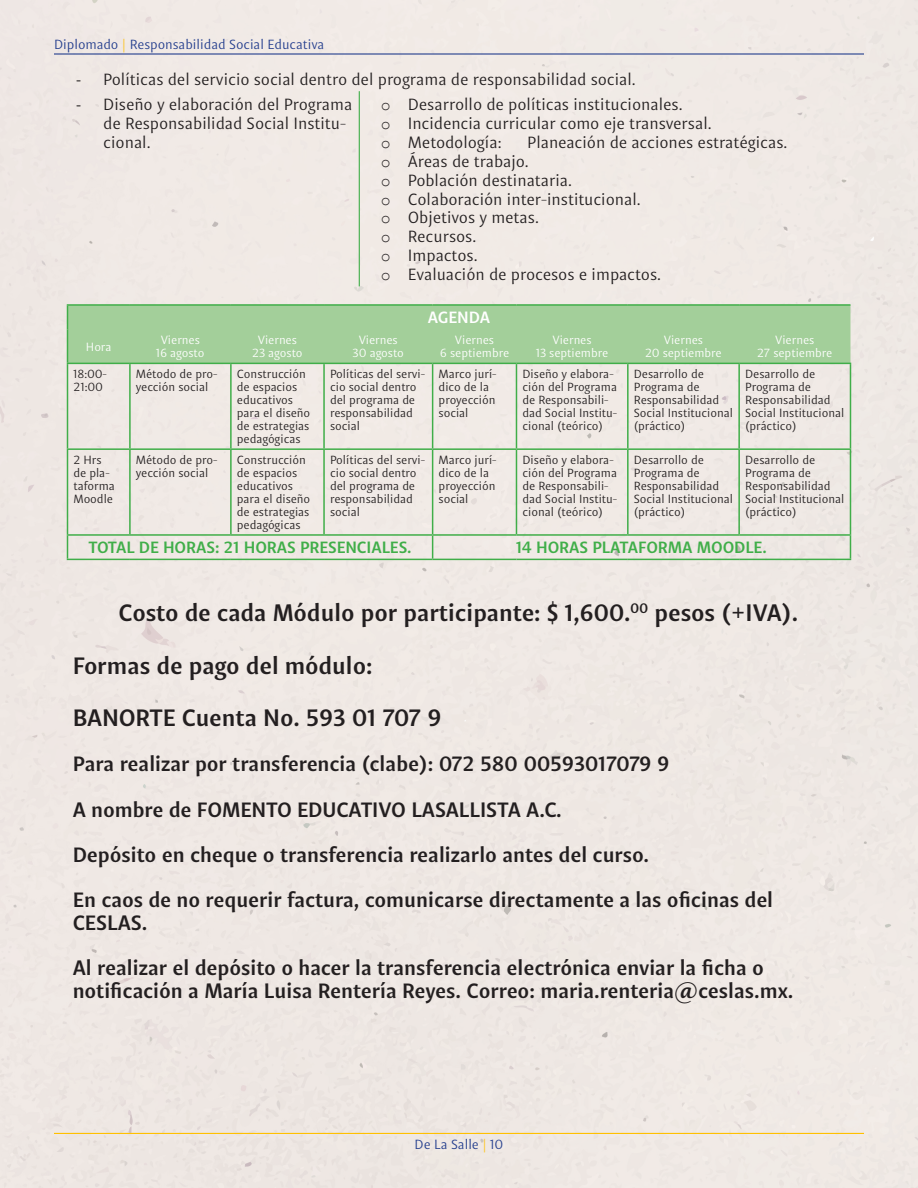
<style>
.page{position:relative;width:918px;height:1188px;background:#fff}
.page>*{position:absolute;margin:0;border:0;box-sizing:border-box;transform-origin:0 0}
.t1{font:700 24px "Indivisa Text Sans";letter-spacing:-.005em;color:#231f20}
.t2{font:700 21px/22.6px "Indivisa Text Sans";color:#231f20}
.t3{font:16.5px/18.9px "Indivisa Text Sans";letter-spacing:-.005em;color:#231f20}
.t4{font:700 16.5px "Indivisa Text Sans";letter-spacing:-.01em;color:#40ae49}
.t5{font:700 16.5px "Indivisa Text Sans";letter-spacing:-.015em;color:#fff}
.t6{font:13.5px "Indivisa Text Sans";color:#253f8e}
.t7{font:12px/12.9px "Indivisa Text Sans";letter-spacing:-.005em;color:#231f20}
.t8{font:12px "Indivisa Text Sans";letter-spacing:-.005em;color:#fff}
.s1{color:#ffc000}
.s2{font-family:"Calibri"}
.s3{font-family:"Courier New"}
</style>
<div class="page">
<hr style="left:54px;top:53px;width:810px;height:2px;background:#253f8e">
<hr style="left:54px;top:1133px;width:810px;height:1px;background:#ffc000">
<hr style="left:359px;top:91px;width:1px;height:195px;background:#40ae49">
<div style="left:68px;top:306px;width:782px;height:57px;background:#a3cf9a"></div>
<hr style="left:67px;top:304px;width:63px;height:2px;background:#40ae49">
<svg style="left:67px;top:306px;width:1px;height:23px"></svg>
<hr style="left:130px;top:304px;width:101px;height:2px;background:#40ae49">
<hr style="left:231px;top:304px;width:93px;height:2px;background:#40ae49">
<hr style="left:324px;top:304px;width:109px;height:2px;background:#40ae49">
<hr style="left:433px;top:304px;width:83px;height:2px;background:#40ae49">
<hr style="left:516px;top:304px;width:112px;height:2px;background:#40ae49">
<hr style="left:628px;top:304px;width:111px;height:2px;background:#40ae49">
<hr style="left:739px;top:304px;width:111px;height:2px;background:#40ae49">
<hr style="left:67px;top:329px;width:1px;height:34px;background:#40ae49">
<hr style="left:67px;top:363px;width:63px;height:1px;background:#40ae49">
<hr style="left:67px;top:364px;width:1px;height:84px;background:#40ae49">
<hr style="left:130px;top:363px;width:101px;height:1px;background:#40ae49">
<hr style="left:129px;top:364px;width:2px;height:84px;background:#40ae49">
<hr style="left:231px;top:363px;width:93px;height:1px;background:#40ae49">
<hr style="left:230px;top:364px;width:2px;height:84px;background:#40ae49">
<hr style="left:324px;top:363px;width:109px;height:1px;background:#40ae49">
<hr style="left:323px;top:364px;width:2px;height:84px;background:#40ae49">
<hr style="left:433px;top:363px;width:83px;height:1px;background:#40ae49">
<hr style="left:432px;top:364px;width:1px;height:84px;background:#40ae49">
<hr style="left:516px;top:363px;width:112px;height:1px;background:#40ae49">
<hr style="left:516px;top:364px;width:1px;height:84px;background:#40ae49">
<hr style="left:628px;top:363px;width:111px;height:1px;background:#40ae49">
<hr style="left:627px;top:364px;width:2px;height:84px;background:#40ae49">
<hr style="left:739px;top:363px;width:112px;height:1px;background:#40ae49">
<hr style="left:738px;top:364px;width:2px;height:84px;background:#40ae49">
<hr style="left:850px;top:364px;width:1px;height:84px;background:#40ae49">
<hr style="left:67px;top:448px;width:63px;height:2px;background:#40ae49">
<hr style="left:67px;top:450px;width:1px;height:84px;background:#40ae49">
<hr style="left:130px;top:448px;width:101px;height:2px;background:#40ae49">
<hr style="left:129px;top:450px;width:2px;height:84px;background:#40ae49">
<hr style="left:231px;top:448px;width:93px;height:2px;background:#40ae49">
<hr style="left:230px;top:450px;width:2px;height:84px;background:#40ae49">
<hr style="left:324px;top:448px;width:109px;height:2px;background:#40ae49">
<hr style="left:323px;top:450px;width:2px;height:84px;background:#40ae49">
<hr style="left:433px;top:448px;width:83px;height:2px;background:#40ae49">
<hr style="left:432px;top:450px;width:1px;height:84px;background:#40ae49">
<hr style="left:516px;top:448px;width:112px;height:2px;background:#40ae49">
<hr style="left:516px;top:450px;width:1px;height:84px;background:#40ae49">
<hr style="left:628px;top:448px;width:111px;height:2px;background:#40ae49">
<hr style="left:627px;top:450px;width:2px;height:84px;background:#40ae49">
<hr style="left:739px;top:448px;width:112px;height:2px;background:#40ae49">
<hr style="left:738px;top:450px;width:2px;height:84px;background:#40ae49">
<hr style="left:850px;top:450px;width:1px;height:84px;background:#40ae49">
<hr style="left:67px;top:534px;width:63px;height:2px;background:#40ae49">
<svg style="left:67px;top:536px;width:1px;height:23px"></svg>
<hr style="left:130px;top:534px;width:101px;height:2px;background:#40ae49">
<hr style="left:231px;top:534px;width:93px;height:2px;background:#40ae49">
<hr style="left:324px;top:534px;width:109px;height:2px;background:#40ae49">
<hr style="left:433px;top:534px;width:83px;height:2px;background:#40ae49">
<svg style="left:432px;top:536px;width:1px;height:23px"></svg>
<hr style="left:516px;top:534px;width:112px;height:2px;background:#40ae49">
<hr style="left:628px;top:534px;width:111px;height:2px;background:#40ae49">
<hr style="left:739px;top:534px;width:112px;height:2px;background:#40ae49">
<svg style="left:850px;top:536px;width:1px;height:23px"></svg>
<hr style="left:67px;top:559px;width:63px;height:1px;background:#40ae49">
<hr style="left:130px;top:559px;width:101px;height:1px;background:#40ae49">
<hr style="left:231px;top:559px;width:93px;height:1px;background:#40ae49">
<hr style="left:324px;top:559px;width:109px;height:1px;background:#40ae49">
<hr style="left:433px;top:559px;width:83px;height:1px;background:#40ae49">
<hr style="left:516px;top:559px;width:112px;height:1px;background:#40ae49">
<hr style="left:628px;top:559px;width:111px;height:1px;background:#40ae49">
<hr style="left:739px;top:559px;width:112px;height:1px;background:#40ae49">
<p class="t6" style="left:54px;top:34px;width:272px">Diplomado <span class="s1">|</span> Responsabilidad Social Educativa</p>
<p class="t3" style="left:76px;top:69px;width:561px"><span class="s2">-</span> Políticas del servicio social dentro del programa de responsabilidad social.</p>
<p class="t3" style="left:103px;top:93px;width:251px;text-indent:-27px"><span class="s2">-</span> Diseño y elaboración del Programa de Responsabilidad Social Institu&shy;cional.</p>
<p class="t3" style="left:381px;top:93px;width:303px"><span class="s3">o</span> Desarrollo de políticas institucionales.</p>
<p class="t3" style="left:381px;top:112px;width:332px"><span class="s3">o</span> Incidencia curricular como eje transversal.</p>
<p class="t3" style="left:381px;top:131px;width:122px"><span class="s3">o</span> Metodología:</p>
<p class="t3" style="left:527px;top:131px;width:262px">Planeación de acciones estratégicas.</p>
<p class="t3" style="left:381px;top:150px;width:149px"><span class="s3">o</span> Áreas de trabajo.</p>
<p class="t3" style="left:381px;top:169px;width:193px"><span class="s3">o</span> Población destinataria.</p>
<p class="t3" style="left:381px;top:188px;width:261px"><span class="s3">o</span> Colaboración inter-institucional.</p>
<p class="t3" style="left:381px;top:207px;width:160px"><span class="s3">o</span> Objetivos y metas.</p>
<p class="t3" style="left:381px;top:226px;width:97px"><span class="s3">o</span> Recursos.</p>
<p class="t3" style="left:381px;top:245px;width:98px"><span class="s3">o</span> Impactos.</p>
<p class="t3" style="left:381px;top:264px;width:282px"><span class="s3">o</span> Evaluación de procesos e impactos.</p>
<p class="t5" style="left:428px;top:304px;width:64px">AGENDA</p>
<p class="t8" style="left:86px;top:337px;width:27px">Hora</p>
<p class="t8" style="left:161px;top:331px;width:41px">Viernes</p>
<p class="t8" style="left:156px;top:344px;width:50px">16 agosto</p>
<p class="t8" style="left:258px;top:331px;width:41px">Viernes</p>
<p class="t8" style="left:252px;top:344px;width:52px">23 agosto</p>
<p class="t8" style="left:359px;top:331px;width:41px">Viernes</p>
<p class="t8" style="left:353px;top:344px;width:53px">30 agosto</p>
<p class="t8" style="left:455px;top:331px;width:41px">Viernes</p>
<p class="t8" style="left:440px;top:344px;width:71px">6 septiembre</p>
<p class="t8" style="left:553px;top:331px;width:41px">Viernes</p>
<p class="t8" style="left:536px;top:344px;width:74px">13 septiembre</p>
<p class="t8" style="left:664px;top:331px;width:41px">Viernes</p>
<p class="t8" style="left:645px;top:344px;width:78px">20 septiembre</p>
<p class="t8" style="left:775px;top:331px;width:41px">Viernes</p>
<p class="t8" style="left:757px;top:344px;width:77px">27 septiembre</p>
<p class="t7" style="left:74px;top:367px;width:35px">18:00-<br>21:00</p>
<p class="t7" style="left:136px;top:367px;width:83px">Método de pro&shy;yección social</p>
<p class="t7" style="left:237px;top:367px;width:75px">Construcción de espacios educativos para el diseño de estrategias pedagógicas</p>
<p class="t7" style="left:330px;top:367px;width:97px">Políticas del servi&shy;cio social dentro del programa de responsabilidad social</p>
<p class="t7" style="left:439px;top:367px;width:60px">Marco jurí&shy;dico de la proyección social</p>
<p class="t7" style="left:522px;top:367px;width:96px">Diseño y elabora&shy;ción del Programa de Responsabili&shy;dad Social Institu&shy;cional (teórico)</p>
<p class="t7" style="left:634px;top:367px;width:101px">Desarrollo de<br>Programa de<br>Responsabilidad<br>Social Institucional (práctico)</p>
<p class="t7" style="left:745px;top:367px;width:101px">Desarrollo de<br>Programa de<br>Responsabilidad<br>Social Institucional (práctico)</p>
<p class="t7" style="left:74px;top:453px;width:43px">2 Hrs de pla&shy;taforma<br>Moodle</p>
<p class="t7" style="left:136px;top:453px;width:83px">Método de pro&shy;yección social</p>
<p class="t7" style="left:237px;top:453px;width:75px">Construcción de espacios educativos para el diseño de estrategias pedagógicas</p>
<p class="t7" style="left:330px;top:453px;width:97px">Políticas del servi&shy;cio social dentro del programa de responsabilidad social</p>
<p class="t7" style="left:439px;top:453px;width:60px">Marco jurí&shy;dico de la proyección social</p>
<p class="t7" style="left:522px;top:453px;width:96px">Diseño y elabora&shy;ción del Programa de Responsabili&shy;dad Social Institu&shy;cional (teórico)</p>
<p class="t7" style="left:634px;top:453px;width:101px">Desarrollo de<br>Programa de<br>Responsabilidad<br>Social Institucional (práctico)</p>
<p class="t7" style="left:745px;top:453px;width:101px">Desarrollo de<br>Programa de<br>Responsabilidad<br>Social Institucional (práctico)</p>
<p class="t4" style="left:88px;top:534px;width:325px">TOTAL DE HORAS: 21 HORAS PRESENCIALES.</p>
<p class="t4" style="left:516px;top:534px;width:252px">14 HORAS PLATAFORMA MOODLE.</p>
<p class="t1" style="left:118px;top:592px;width:681px">Costo de cada Módulo por participante: $ 1,600.<sup>00</sup> pesos (+IVA).</p>
<p class="t1" style="left:73px;top:646px;width:301px">Formas de pago del módulo:</p>
<p class="t1" style="left:73px;top:698px;width:371px">BANORTE Cuenta No. 593 01 707 9</p>
<p class="t2" style="left:73px;top:751px;width:598px">Para realizar por transferencia (clabe): 072 580 00593017079 9</p>
<p class="t2" style="left:73px;top:797px;width:491px">A nombre de FOMENTO EDUCATIVO LASALLISTA A.C.</p>
<p class="t2" style="left:73px;top:842px;width:578px">Depósito en cheque o transferencia realizarlo antes del curso.</p>
<p class="t2" style="left:73px;top:887px;width:702px">En caos de no requerir factura, comunicarse directamente a las oficinas del<br>CESLAS.</p>
<p class="t2" style="left:73px;top:955px;width:722px">Al realizar el depósito o hacer la transferencia electrónica enviar la ficha o notificación a María Luisa Rentería Reyes. Correo: maria.renteria@ceslas.mx.</p>
<p class="t6" style="left:415px;top:1134px;width:90px">De La Salle <span class="s1">|</span> 10</p>
</div>
